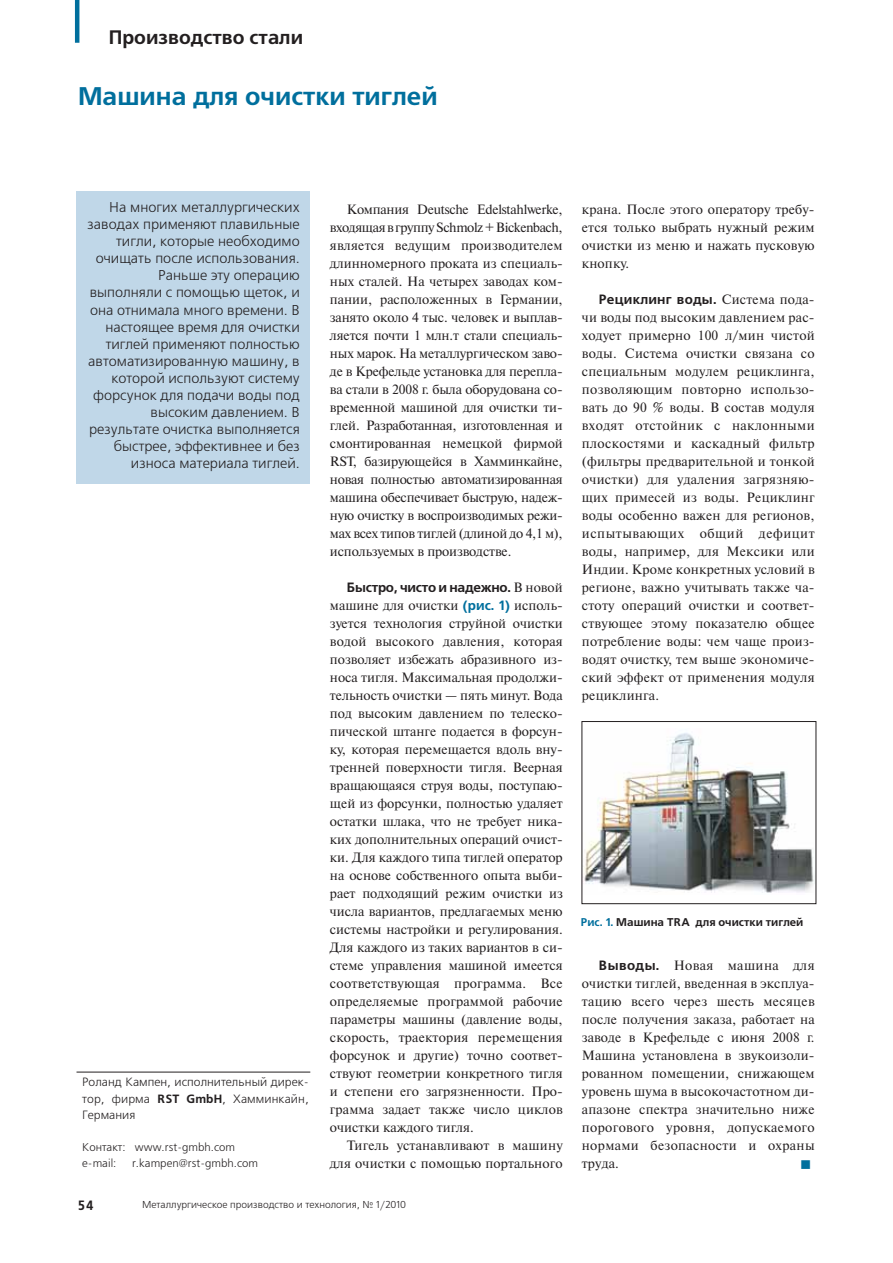
<style>
.page{position:relative;width:893px;height:1263px;background:#fff}
.page>*{position:absolute;margin:0;border:0;box-sizing:border-box;transform-origin:0 0}
.t1{font:700 25.5px "Free Set C";color:#006f9d}
.t2{font:700 19.5px "Free Set C";color:#231f20}
.t3{font:14.25px/17.1px "Free Set C";color:#231f20;text-align:right}
.t4{font:13.5px/18px "Newton C";letter-spacing:.01em;color:#231f20;text-align:justify}
.t5{font:700 13.5px "Free Set C";letter-spacing:-.02em;color:#231f20}
.t6{font:700 13.5px "Free Set C";letter-spacing:.015em;color:#231f20}
.t7{font:700 13.5px "Free Set C";letter-spacing:-.02em;color:#231f20;scale:.9 1}
.t8{font:12px/16.5px "Free Set C";color:#231f20;text-align:justify}
.t9{font:11.25px/16.5px "Free Set C";color:#231f20}
.t10{font:700 11.25px "Free Set C";color:#231f20}
.t11{font:10.05px "Free Set C";color:#231f20}
.s1{font-weight:700}
.s2{font-family:"Newton C";font-weight:400}
.s3{font-family:"Free Set C";font-weight:700;color:#006f9d}
.s4{color:#006f9d}
.s5{font-family:"Free Set C";font-weight:700}
</style>
<div class="page">
<hr style="left:75px;top:0;width:4px;height:43px;background:#006f9d">
<hr style="left:77px;top:1072px;width:233px;height:1px;background:#231f20">
<div style="left:77px;top:192px;width:233px;height:292px;background:#c0d7e8"></div>
<img style="left:584px;top:732px;width:230px;height:161px">
<div style="left:582px;top:721px;width:234px;height:183px;border:1px solid #231f20"></div>
<h2 class="t2" style="left:109px;top:30px;width:196px">Производство стали</h2>
<h1 class="t1" style="left:78px;top:86px;width:361px">Машина для очистки тиглей</h1>
<p class="t3" style="left:87px;top:200px;width:214px">На многих металлургических заводах применяют плавильные тигли, которые необходимо очищать после использования.<br>Раньше эту операцию выполняли с помощью щеток, и она отнимала много времени. В настоящее время для очистки тиглей применяют полностью автоматизированную машину, в которой используют систему форсунок для подачи воды под высоким давлением. В результате очистка выполняется быстрее, эффективнее и без износа материала тиглей.</p>
<p class="t8" style="left:82px;top:1075px;width:228px">Роланд Кампен, исполнительный дирек&shy;тор, фирма <span class="s1">RST GmbH</span>, Хамминкайн, Германия</p>
<p class="t9" style="left:82px;top:1140px;width:154px">Контакт: www.rst-gmbh.com e-mail:</p>
<p class="t9" style="left:132px;top:1156px;width:128px">r.kampen@rst-gmbh.com</p>
<p class="t4" style="left:330px;top:202px;width:234px;text-indent:17px">Компания Deutsche Edelstahlwerke, входящая в группу Schmolz + Bickenbach, является ведущим производителем длин номерного проката из специаль&shy;ных сталей. На четырех заводах ком&shy;пании, расположенных в Германии, занято около 4 тыс. человек и выплав&shy;ляется почти 1 млн.т стали специаль&shy;ных марок. На металлургическом заво&shy;де в Крефельде установка для перепла&shy;ва стали в 2008 г. была оборудована со&shy;временной машиной для очистки ти&shy;глей. Разработанная, изготовленная и смонтированная немецкой фирмой RST, базирующейся в Хамминкайне, новая полностью автоматизированная машина обеспечивает быструю, надеж&shy;ную очистку в воспроизводимых режи&shy;мах всех типов тиглей (длиной до 4,1 м), используемых в производстве.</p>
<p class="t5" style="left:347px;top:583px;width:217px">Быстро, чисто и надежно. <span class="s2">В новой</span></p>
<p class="t4" style="left:330px;top:598px;width:234px">машине для очистки <span class="s3">(рис. 1)</span> исполь&shy;зуется технология струйной очистки водой высокого давления, которая позволяет избежать абразивного из&shy;носа тигля. Максимальная продолжи&shy;тельность очистки — пять минут. Вода под высоким давлением по телеско&shy;пической штанге подается в форсун&shy;ку, которая перемещается вдоль вну&shy;тренней поверхности тигля. Веерная вращающаяся струя воды, поступаю&shy;щей из форсунки, полностью удаляет остатки шлака, что не требует ника&shy;ких дополнительных операций очист&shy;ки. Для каждого типа тиглей оператор на основе собственного опыта выби&shy;рает подходящий режим очистки из числа вариантов, предлагаемых меню системы настройки и регулирования.<br>Для каждого из таких вариантов в си&shy;стеме управления машиной имеется соответствующая программа. Все определяемые программой рабочие параметры машины (давление воды, скорость, траектория перемещения форсунок и другие) точно соответ&shy;ствуют геометрии конкретного тигля и степени его загрязненности. Про&shy;грамма задает также число циклов очистки каждого тигля.</p>
<p class="t4" style="left:330px;top:1137px;width:234px;text-align:right">Тигель устанавливают в машину для очистки с помощью портального</p>
<p class="t7" style="left:78px;top:1201px;width:19px">54</p>
<p class="t11" style="left:142px;top:1200px;width:266px">Металлургическое производство и технология, № 1/2010</p>
<p class="t4" style="left:582px;top:202px;width:234px">крана. После этого оператору требу&shy;ется только выбрать нужный режим очистки из меню и нажать пусковую кнопку.</p>
<p class="t6" style="left:599px;top:295px;width:217px">Рециклинг воды. <span class="s2">Система пода-</span></p>
<p class="t4" style="left:582px;top:310px;width:234px">чи воды под высоким давлением рас&shy;ходует примерно 100 л/мин чистой воды. Система очистки связана со специальным модулем рециклинга, позволяющим повторно использо&shy;вать до 90 % воды. В состав модуля входят отстойник с наклонными плоскостями и каскадный фильтр (фильтры предварительной и тонкой очистки) для удаления загрязняю&shy;щих примесей из воды. Рециклинг воды особенно важен для регионов, испытывающих общий дефицит воды, например, для Мексики или Индии. Кроме конкретных условий в регионе, важно учитывать также ча&shy;стоту операций очистки и соответ&shy;ствующее этому показателю общее потребление воды: чем чаще произ&shy;водят очистку, тем выше экономиче&shy;ский эффект от применения модуля рециклинга.</p>
<p class="t10" style="left:581px;top:918px;width:224px"><span class="s4">Рис. 1.</span> Машина TRA для очистки тиглей</p>
<p class="t4" style="left:582px;top:957px;width:234px;text-indent:17px"><span class="s5">Выводы.</span> Новая машина для очистки тиглей, введенная в эксплуа&shy;тацию всего через шесть месяцев после получения заказа, работает на заводе в Крефельде с июня 2008 г.<br>Машина установлена в звукоизоли&shy;рованном помещении, снижающем уровень шума в высокочастотном ди&shy;апазоне спектра значительно ниже порогового уровня, допускаемого нормами безопасности и охраны труда.</p>
</div>
